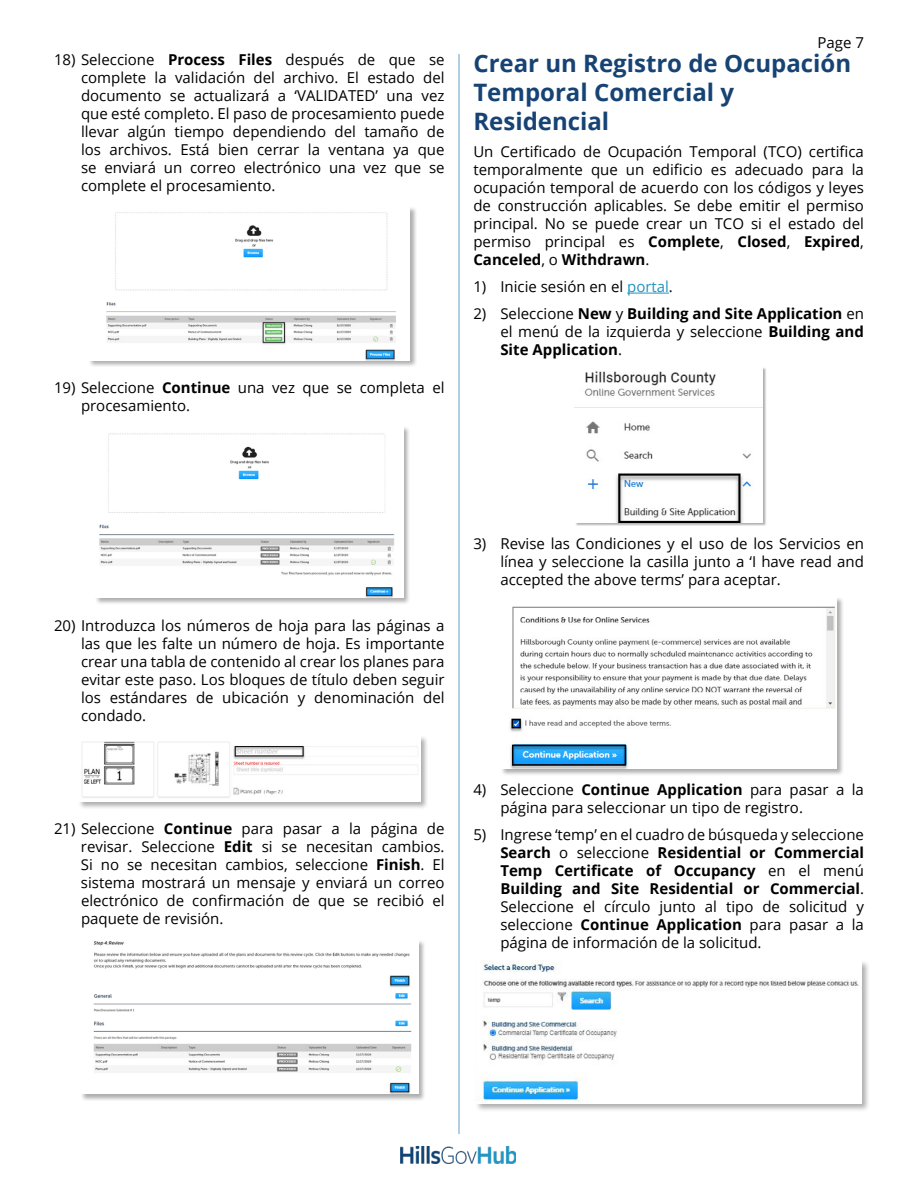
<style>
.page{position:relative;width:918px;height:1188px;background:#fff}
.page>*{position:absolute;margin:0;border:0;box-sizing:border-box;transform-origin:0 0}
.t1{font:700 24px/28.8px "Open Sans";color:#164374}
.t2{font:15px/18px "Open Sans";color:#000;text-align:justify}
.t3{font:700 15px/18px "Open Sans";color:#000}
.s1{font-weight:700}
.s2{font-weight:400}
.s3{color:#2094c0}
</style>
<div class="page">
<img style="left:400px;top:1146px;width:116px;height:17px">
<hr style="left:458px;top:54px;width:2px;height:1080px;background:#99bfda">
<hr style="left:627px;top:293px;width:42px;height:1px;background:#2094c0">
<div style="left:88px;top:206px;width:329px;height:161px;background:#000;opacity:.32"></div>
<img style="left:89px;top:206px;width:321px;height:154px">
<div style="left:94px;top:426px;width:317px;height:179px;background:#000;opacity:.32"></div>
<img style="left:95px;top:426px;width:309px;height:172px">
<div style="left:575px;top:367px;width:192px;height:159px;background:#000;opacity:.32"></div>
<img style="left:575px;top:367px;width:188px;height:155px">
<div style="left:77px;top:735px;width:351px;height:74px;background:#000;opacity:.32"></div>
<img style="left:78px;top:736px;width:342px;height:65px">
<div style="left:500px;top:597px;width:344px;height:179px;background:#000;opacity:.32"></div>
<img style="left:501px;top:597px;width:336px;height:171px">
<div style="left:80px;top:939px;width:346px;height:162px;background:#000;opacity:.32"></div>
<img style="left:80px;top:939px;width:338px;height:155px">
<div style="left:475px;top:959px;width:395px;height:153px;background:#000;opacity:.32"></div>
<img style="left:476px;top:960px;width:385px;height:143px">
<p class="t2" style="left:818px;top:33px;width:48px">Page 7</p>
<p class="t2" style="left:81px;top:51px;width:365px;text-indent:-27px">18) Seleccione <span class="s1">Process Files</span> después de que se complete la validación del archivo. El estado del documento se actualizará a ‘VALIDATED’ una vez que esté completo. El paso de procesamiento puede llevar algún tiempo dependiendo del tamaño de los archivos. Está bien cerrar la ventana ya que se enviará un correo electrónico una vez que se complete el procesamiento.</p>
<h2 class="t1" style="left:473px;top:49px;width:379px">Crear un Registro de Ocupación<br>Temporal Comercial y<br>Residencial</h2>
<p class="t2" style="left:473px;top:142px;width:392px">Un Certificado de Ocupación Temporal (TCO) certifica temporalmente que un edificio es adecuado para la</p>
<p class="t2" style="left:473px;top:178px;width:392px">ocupación temporal de acuerdo con los códigos y leyes de construcción aplicables. Se debe emitir el permiso</p>
<p class="t2" style="left:473px;top:214px;width:392px">principal. No se puede crear un TCO si el estado del</p>
<h5 class="t3" style="left:473px;top:232px;width:392px"><span class="s2">permiso principal es</span> Complete<span class="s2">,</span> Closed<span class="s2">,</span> Expired<span class="s2">,<br></span>Canceled<span class="s2">, o</span> Withdrawn<span class="s2">.</span></h5>
<p class="t2" style="left:473px;top:277px;width:201px">1) Inicie sesión en el <span class="s3">portal</span>.</p>
<p class="t3" style="left:500px;top:304px;width:365px;text-align:justify;text-indent:-27px"><span class="s2">2) Seleccione</span> New <span class="s2">y</span> Building and Site Application <span class="s2">en el menú de la izquierda y seleccione</span> Building and Site Application<span class="s2">.</span></p>
<p class="t2" style="left:81px;top:378px;width:365px;text-indent:-27px">19) Seleccione <span class="s1">Continue</span> una vez que se completa el procesamiento.</p>
<p class="t2" style="left:81px;top:616px;width:365px;text-indent:-27px">20) Introduzca los números de hoja para las páginas a las que les falte un número de hoja. Es importante crear una tabla de contenido al crear los planes para evitar este paso. Los bloques de título deben seguir los estándares de ubicación y denominación del condado.</p>
<p class="t2" style="left:81px;top:819px;width:365px;text-indent:-27px">21) Seleccione <span class="s1">Continue</span> para pasar a la página de revisar. Seleccione <span class="s1">Edit</span> si se necesitan cambios.<br>Si no se necesitan cambios, seleccione <span class="s1">Finish</span>. El sistema mostrará un mensaje y enviará un correo</p>
<p class="t2" style="left:81px;top:891px;width:365px">electrónico de confirmación de que se recibió el</p>
<p class="t2" style="left:81px;top:909px;width:144px">paquete de revisión.</p>
<p class="t2" style="left:500px;top:534px;width:365px;text-indent:-27px">3) Revise las Condiciones y el uso de los Servicios en línea y seleccione la casilla junto a ‘I have read and accepted the above terms’ para aceptar.</p>
<p class="t2" style="left:500px;top:781px;width:365px;text-indent:-27px">4) Seleccione <span class="s1">Continue Application</span> para pasar a la página para seleccionar un tipo de registro.</p>
<p class="t2" style="left:500px;top:826px;width:365px;text-indent:-27px">5) Ingrese ‘temp’ en el cuadro de búsqueda y seleccione <span class="s1">Search</span> o seleccione <span class="s1">Residential or Commercial Temp Certificate of Occupancy</span> en el menú <span class="s1">Building and Site Residential or Commercial</span>.<br>Seleccione el círculo junto al tipo de solicitud y seleccione <span class="s1">Continue Application</span> para pasar a la página de información de la solicitud.</p>
</div>
